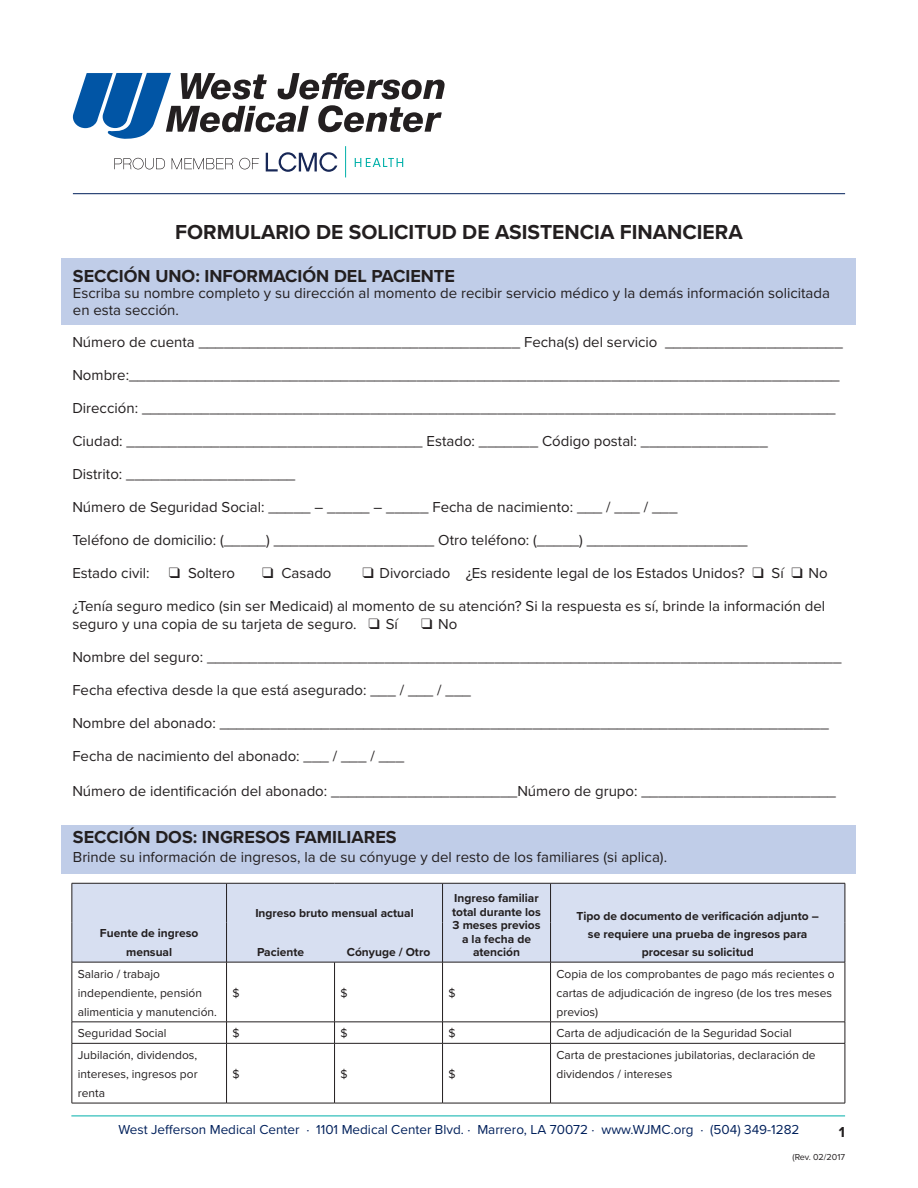
<style>
.page{position:relative;width:918px;height:1188px;background:#fff}
.page>*{position:absolute;margin:0;border:0;box-sizing:border-box;transform-origin:0 0}
.Heading_1{font:700 21px "Proxima Nova";color:#231f20}
.Subheading{font:700 18px "Proxima Nova";color:#231f20}
.Body{font:15px/18px "Proxima Nova";color:#231f20}
.Definitions__nested{font:700 15px "Proxima Nova";color:#231f20}
.t1{font:13.5px "Proxima Nova";color:#00205b}
.Body_Small{font:12px/19.2px "Proxima Nova";color:#231f20}
.Body_Small-2{font:700 12px/13.5px "Proxima Nova";color:#231f20;text-align:center}
.t2{font:9px "Proxima Nova";color:#231f20}
</style>
<div class="page">
<hr style="left:71px;top:1116px;width:774px;height:1px;background:#00afab">
<div style="left:73px;top:884px;width:772px;height:78px;background:#d7dff1"></div>
<hr style="left:72px;top:883px;width:155px;height:1px;background:#231f20">
<hr style="left:72px;top:883px;width:1px;height:40px;background:#231f20">
<hr style="left:227px;top:883px;width:108px;height:1px;background:#231f20">
<hr style="left:226px;top:883px;width:1px;height:40px;background:#231f20">
<hr style="left:335px;top:883px;width:108px;height:1px;background:#231f20">
<hr style="left:443px;top:883px;width:108px;height:1px;background:#231f20">
<hr style="left:442px;top:883px;width:1px;height:40px;background:#231f20">
<hr style="left:551px;top:883px;width:294px;height:1px;background:#231f20">
<hr style="left:550px;top:883px;width:1px;height:40px;background:#231f20">
<hr style="left:845px;top:883px;width:1px;height:40px;background:#231f20">
<hr style="left:72px;top:923px;width:1px;height:39px;background:#231f20">
<hr style="left:226px;top:923px;width:1px;height:39px;background:#231f20">
<hr style="left:442px;top:923px;width:1px;height:39px;background:#231f20">
<hr style="left:550px;top:923px;width:1px;height:39px;background:#231f20">
<hr style="left:845px;top:923px;width:1px;height:39px;background:#231f20">
<hr style="left:72px;top:962px;width:155px;height:1px;background:#231f20">
<hr style="left:72px;top:962px;width:1px;height:60px;background:#231f20">
<hr style="left:227px;top:962px;width:108px;height:1px;background:#231f20">
<hr style="left:226px;top:962px;width:1px;height:60px;background:#231f20">
<hr style="left:335px;top:962px;width:108px;height:1px;background:#231f20">
<hr style="left:334px;top:962px;width:1px;height:60px;background:#231f20">
<hr style="left:443px;top:962px;width:108px;height:1px;background:#231f20">
<hr style="left:442px;top:962px;width:1px;height:60px;background:#231f20">
<hr style="left:551px;top:962px;width:294px;height:1px;background:#231f20">
<hr style="left:550px;top:962px;width:1px;height:60px;background:#231f20">
<hr style="left:845px;top:962px;width:1px;height:60px;background:#231f20">
<hr style="left:72px;top:1022px;width:155px;height:1px;background:#231f20">
<svg style="left:72px;top:1022px;width:1px;height:21px"></svg>
<hr style="left:227px;top:1022px;width:108px;height:1px;background:#231f20">
<svg style="left:226px;top:1022px;width:1px;height:21px"></svg>
<hr style="left:335px;top:1022px;width:108px;height:1px;background:#231f20">
<svg style="left:334px;top:1022px;width:1px;height:21px"></svg>
<hr style="left:443px;top:1022px;width:108px;height:1px;background:#231f20">
<svg style="left:442px;top:1022px;width:1px;height:21px"></svg>
<hr style="left:551px;top:1022px;width:294px;height:1px;background:#231f20">
<svg style="left:550px;top:1022px;width:1px;height:21px"></svg>
<svg style="left:845px;top:1022px;width:1px;height:21px"></svg>
<hr style="left:72px;top:1043px;width:155px;height:1px;background:#231f20">
<hr style="left:72px;top:1044px;width:1px;height:59px;background:#231f20">
<hr style="left:227px;top:1043px;width:108px;height:1px;background:#231f20">
<hr style="left:226px;top:1044px;width:1px;height:59px;background:#231f20">
<hr style="left:335px;top:1043px;width:108px;height:1px;background:#231f20">
<hr style="left:334px;top:1044px;width:1px;height:59px;background:#231f20">
<hr style="left:443px;top:1043px;width:108px;height:1px;background:#231f20">
<hr style="left:442px;top:1044px;width:1px;height:59px;background:#231f20">
<hr style="left:551px;top:1043px;width:294px;height:1px;background:#231f20">
<hr style="left:550px;top:1044px;width:1px;height:59px;background:#231f20">
<hr style="left:845px;top:1044px;width:1px;height:59px;background:#231f20">
<hr style="left:72px;top:1103px;width:155px;height:1px;background:#231f20">
<hr style="left:227px;top:1103px;width:108px;height:1px;background:#231f20">
<hr style="left:335px;top:1103px;width:108px;height:1px;background:#231f20">
<hr style="left:443px;top:1103px;width:108px;height:1px;background:#231f20">
<hr style="left:551px;top:1103px;width:294px;height:1px;background:#231f20">
<div style="left:62px;top:258px;width:794px;height:67px;background:#c0cde8"></div>
<hr style="left:73px;top:193px;width:772px;height:1px;background:#00205b">
<svg style="left:73px;top:73px;width:372px;height:66px"></svg>
<svg style="left:114px;top:158px;width:51px;height:11px"></svg>
<svg style="left:172px;top:158px;width:61px;height:11px"></svg>
<svg style="left:239px;top:158px;width:20px;height:11px"></svg>
<svg style="left:266px;top:152px;width:71px;height:20px"></svg>
<hr style="left:345px;top:146px;width:1px;height:31px;background:#00b0a9">
<svg style="left:355px;top:158px;width:48px;height:9px"></svg>
<div style="left:62px;top:825px;width:794px;height:48px;background:#c0cde8"></div>
<p class="Heading_1" style="left:175px;top:217px;width:569px">FORMULARIO DE SOLICITUD DE ASISTENCIA FINANCIERA</p>
<p class="Subheading" style="left:73px;top:262px;width:384px">SECCIÓN UNO: INFORMACIÓN DEL PACIENTE</p>
<p class="Body" style="left:73px;top:284px;width:759px;line-height:16.5px">Escriba su nombre completo y su dirección al momento de recibir servicio médico y la demás información solicitada en esta sección.</p>
<p class="Body" style="left:72px;top:333px;width:772px">Número de cuenta ______________________________________ Fecha(s) del servicio _____________________</p>
<p class="Body" style="left:72px;top:366px;width:769px">Nombre:____________________________________________________________________________________</p>
<p class="Body" style="left:72px;top:399px;width:765px">Dirección: __________________________________________________________________________________</p>
<p class="Body" style="left:72px;top:432px;width:697px">Ciudad: ___________________________________ Estado: _______ Código postal: _______________</p>
<p class="Body" style="left:72px;top:465px;width:225px">Distrito: ____________________</p>
<p class="Body" style="left:72px;top:498px;width:607px">Número de Seguridad Social: _____ – _____ – _____ Fecha de nacimiento: ___ / ___ / ___</p>
<p class="Body" style="left:72px;top:531px;width:677px">Teléfono de domicilio: (_____) ___________________ Otro teléfono: (_____) ___________________</p>
<p class="Body" style="left:72px;top:564px;width:79px">Estado civil:</p>
<p class="Body" style="left:169px;top:564px;width:68px">❑ Soltero</p>
<p class="Body" style="left:262px;top:564px;width:71px">❑ Casado</p>
<p class="Body" style="left:363px;top:564px;width:467px">❑ Divorciado ¿Es residente legal de los Estados Unidos? ❑ Sí ❑ No</p>
<p class="Body" style="left:72px;top:597px;width:754px">¿Tenía seguro medico (sin ser Medicaid) al momento de su atención? Si la respuesta es sí, brinde la información del seguro y una copia de su tarjeta de seguro. ❑ Sí</p>
<p class="Body" style="left:421px;top:615px;width:38px">❑ No</p>
<p class="Body" style="left:72px;top:648px;width:771px">Nombre del seguro: ___________________________________________________________________________</p>
<p class="Body" style="left:72px;top:681px;width:400px">Fecha efectiva desde la que está asegurado: ___ / ___ / ___</p>
<p class="Body" style="left:72px;top:714px;width:758px">Nombre del abonado: ________________________________________________________________________</p>
<p class="Body" style="left:72px;top:747px;width:333px">Fecha de nacimiento del abonado: ___ / ___ / ___</p>
<p class="Body" style="left:72px;top:781px;width:765px">Número de identificación del abonado: ______________________Número de grupo: _______________________</p>
<p class="Subheading" style="left:73px;top:824px;width:325px">SECCIÓN DOS: INGRESOS FAMILIARES</p>
<p class="Body" style="left:73px;top:848px;width:596px">Brinde su información de ingresos, la de su cónyuge y del resto de los familiares (si aplica).</p>
<p class="Body_Small-2" style="left:100px;top:923px;width:100px;line-height:19.2px">Fuente de ingreso mensual</p>
<p class="Body_Small" style="left:78px;top:963px;width:141px">Salario / trabajo independiente, pensión alimenticia y manutención.</p>
<p class="Body_Small-2" style="left:452px;top:891px;width:90px">Ingreso familiar total durante los<br>3 meses previos a la fecha de atención</p>
<p class="Body_Small-2" style="left:255px;top:906px;width:160px">Ingreso bruto mensual actual</p>
<p class="Body_Small-2" style="left:577px;top:907px;width:244px;line-height:18px">Tipo de documento de verificación adjunto – se requiere una prueba de ingresos para</p>
<p class="Body_Small-2" style="left:257px;top:945px;width:49px">Paciente</p>
<p class="Body_Small-2" style="left:347px;top:945px;width:85px">Cónyuge / Otro</p>
<p class="Body_Small-2" style="left:642px;top:945px;width:113px">procesar su solicitud</p>
<p class="Body_Small" style="left:233px;top:983px;width:9px">$</p>
<p class="Body_Small" style="left:341px;top:983px;width:9px">$</p>
<p class="Body_Small" style="left:449px;top:983px;width:9px">$</p>
<p class="Body_Small" style="left:557px;top:963px;width:280px">Copia de los comprobantes de pago más recientes o cartas de adjudicación de ingreso (de los tres meses previos)</p>
<p class="Body_Small" style="left:78px;top:1023px;width:90px">Seguridad Social</p>
<p class="Body_Small" style="left:233px;top:1023px;width:9px">$</p>
<p class="Body_Small" style="left:341px;top:1023px;width:9px">$</p>
<p class="Body_Small" style="left:449px;top:1023px;width:9px">$</p>
<p class="Body_Small" style="left:557px;top:1023px;width:237px">Carta de adjudicación de la Seguridad Social</p>
<p class="Body_Small" style="left:78px;top:1045px;width:121px;text-align:justify">Jubilación, dividendos, intereses, ingresos por renta</p>
<p class="Body_Small" style="left:557px;top:1045px;width:261px">Carta de prestaciones jubilatorias, declaración de dividendos / intereses</p>
<p class="Body_Small" style="left:233px;top:1064px;width:9px">$</p>
<p class="Body_Small" style="left:341px;top:1064px;width:9px">$</p>
<p class="Body_Small" style="left:449px;top:1064px;width:9px">$</p>
<p class="t1" style="left:118px;top:1119px;width:683px">West Jefferson Medical Center · 1101 Medical Center Blvd. · Marrero, LA 70072 · www.WJMC.org · (504) 349-1282</p>
<p class="Definitions__nested" style="left:839px;top:1121px;width:8px">1</p>
<p class="t2" style="left:792px;top:1150px;width:54px">(Rev. 02/2017</p>
</div>
